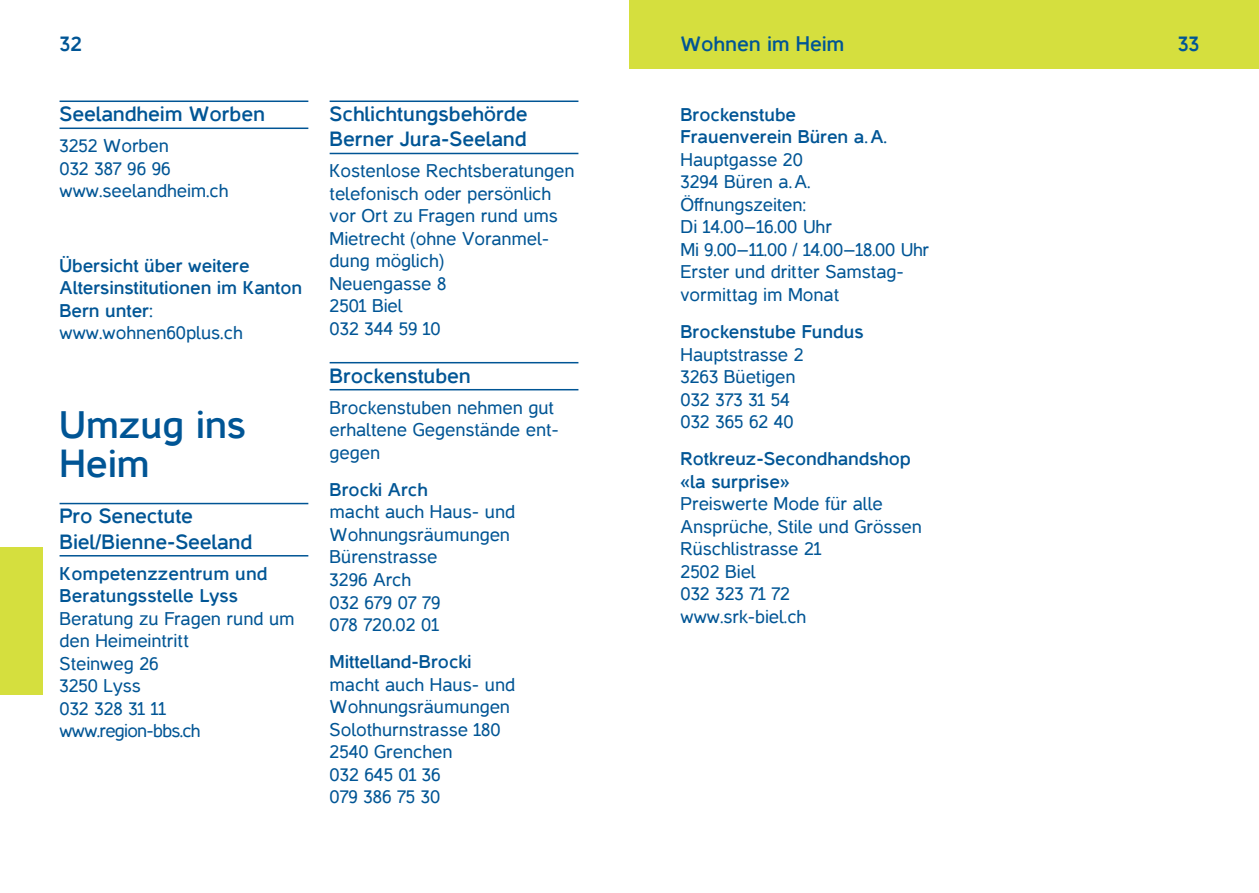
<style>
.page{position:relative;width:1259px;height:893px;background:#fff}
.page>*{position:absolute;margin:0;border:0;box-sizing:border-box;transform-origin:0 0}
.t1{font:700 39px/39px "Casper";color:#005595}
.t2{font:700 21px/25.2px "Casper";color:#005595}
.t3{font:18.75px/22.5px "Casper";color:#005595}
.t4{font:700 18.75px/22.5px "Casper";color:#005595}
</style>
<div class="page">
<div style="left:629px;top:0;width:630px;height:68px;background:#d5df3e"></div>
<hr style="left:60px;top:101px;width:248px;height:1px;background:#005595">
<hr style="left:60px;top:128px;width:248px;height:1px;background:#005595">
<hr style="left:60px;top:503px;width:248px;height:1px;background:#005595">
<hr style="left:60px;top:555px;width:248px;height:1px;background:#005595">
<hr style="left:330px;top:101px;width:248px;height:1px;background:#005595">
<hr style="left:330px;top:153px;width:248px;height:1px;background:#005595">
<hr style="left:330px;top:362px;width:248px;height:1px;background:#005595">
<hr style="left:330px;top:389px;width:248px;height:1px;background:#005595">
<div style="left:0;top:548px;width:43px;height:147px;background:#d5df3e"></div>
<p class="t2" style="left:60px;top:31px;width:24px">32</p>
<p class="t2" style="left:680px;top:31px;width:165px">Wohnen im Heim</p>
<p class="t2" style="left:1177px;top:31px;width:23px">33</p>
<p class="t2" style="left:60px;top:102px;width:207px">Seelandheim Worben</p>
<p class="t3" style="left:60px;top:135px;width:170px">3252 Worben<br>032 387 96 96 www.seelandheim.ch</p>
<p class="t4" style="left:60px;top:254px;width:244px">Übersicht über weitere<br>Altersinstitutionen im Kanton<br>Bern unter:</p>
<p class="t3" style="left:60px;top:322px;width:185px">www.wohnen60plus.ch</p>
<h1 class="t1" style="left:60px;top:406px;width:188px">Umzug ins<br>Heim</h1>
<p class="t2" style="left:60px;top:504px;width:194px">Pro Senectute<br>Biel/Bienne-Seeland</p>
<p class="t4" style="left:60px;top:562px;width:209px">Kompetenzzentrum und<br>Beratungsstelle Lyss</p>
<p class="t3" style="left:60px;top:607px;width:237px">Beratung zu Fragen rund um den Heimeintritt<br>Steinweg 26<br>3250 Lyss<br>032 328 31 11 www.region-bbs.ch</p>
<p class="t2" style="left:330px;top:102px;width:199px">Schlichtungsbehörde<br>Berner Jura-Seeland</p>
<p class="t3" style="left:330px;top:160px;width:246px">Kostenlose Rechtsberatungen telefonisch oder persönlich vor Ort zu Fragen rund ums<br>Mietrecht (ohne Voranmel&shy;dung möglich)<br>Neuengasse 8<br>2501 Biel<br>032 344 59 10</p>
<p class="t2" style="left:330px;top:363px;width:143px">Brockenstuben</p>
<p class="t3" style="left:330px;top:396px;width:231px">Brockenstuben nehmen gut erhaltene Gegenstände ent&shy;gegen</p>
<p class="t4" style="left:330px;top:478px;width:100px">Brocki Arch</p>
<p class="t3" style="left:330px;top:501px;width:187px">macht auch Haus- und<br>Wohnungsräumungen<br>Bürenstrasse<br>3296 Arch<br>032 679 07 79<br>078 720.02 01</p>
<p class="t4" style="left:330px;top:651px;width:143px">Mittelland-Brocki</p>
<p class="t3" style="left:330px;top:673px;width:187px">macht auch Haus- und<br>Wohnungsräumungen<br>Solothurnstrasse 180<br>2540 Grenchen<br>032 645 01 36<br>079 386 75 30</p>
<p class="t4" style="left:680px;top:103px;width:208px">Brockenstube<br>Frauenverein Büren a.A.</p>
<p class="t3" style="left:680px;top:148px;width:250px">Hauptgasse 20<br>3294 Büren a.A.<br>Öffnungszeiten:<br>Di 14.00–16.00 Uhr<br>Mi 9.00–11.00 / 14.00–18.00 Uhr<br>Erster und dritter Samstag&shy;vormittag im Monat</p>
<p class="t4" style="left:680px;top:321px;width:185px">Brockenstube Fundus</p>
<p class="t3" style="left:680px;top:343px;width:124px">Hauptstrasse 2<br>3263 Büetigen<br>032 373 31 54<br>032 365 62 40</p>
<p class="t4" style="left:680px;top:448px;width:232px">Rotkreuz-Secondhandshop «la surprise»</p>
<p class="t3" style="left:680px;top:493px;width:243px">Preiswerte Mode für alle<br>Ansprüche, Stile und Grössen<br>Rüschlistrasse 21<br>2502 Biel<br>032 323 71 72<br>www.srk-biel.ch</p>
</div>
